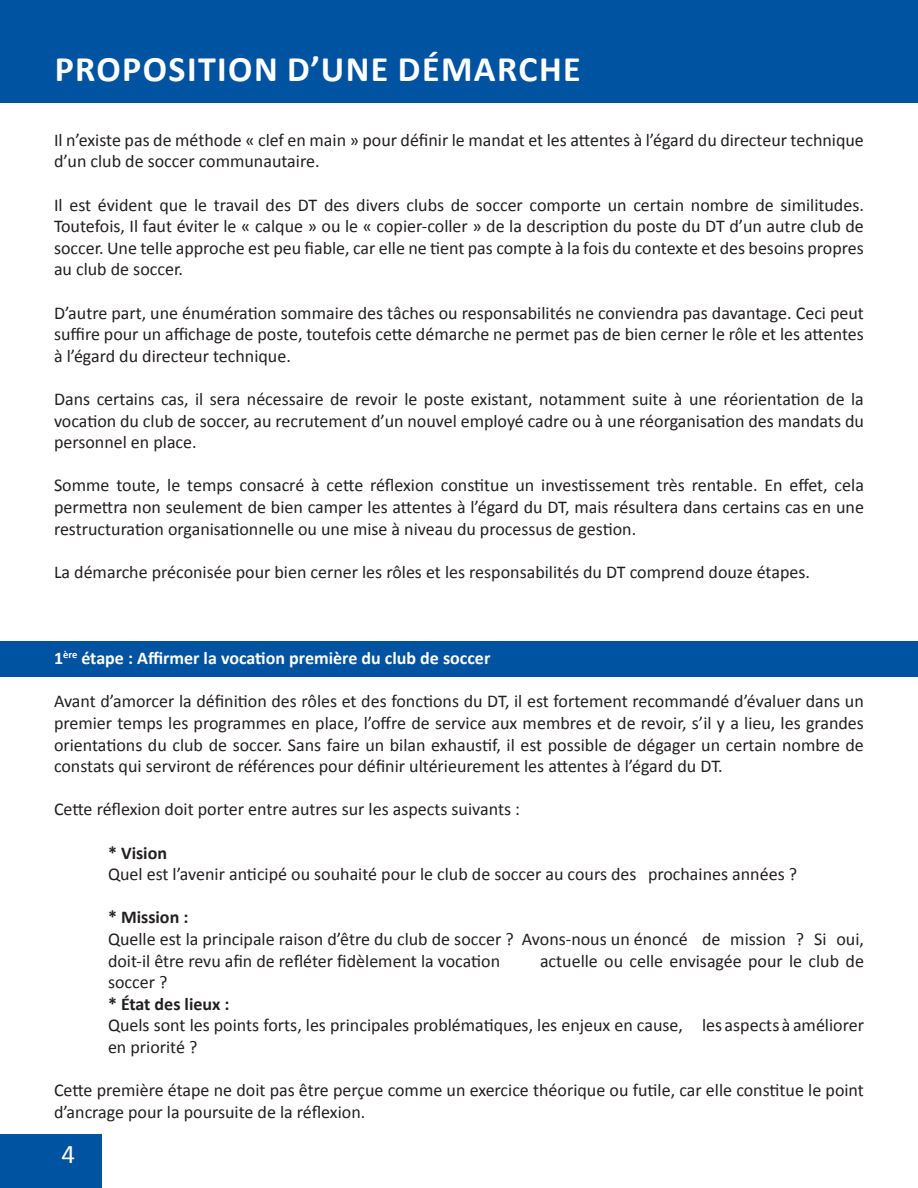
<style>
.page{position:relative;width:918px;height:1188px;background:#fff}
.page>*{position:absolute;margin:0;border:0;box-sizing:border-box;transform-origin:0 0}
.t1{font:700 36px "Calibri";letter-spacing:.04em;color:#fff}
.t2{font:27px "Calibri";color:#fff}
.t3{font:18px/21.6px "Calibri";color:#231f20;text-align:justify}
.t4{font:700 18px "Calibri";color:#fff}
.t5{font:700 18px "Calibri";color:#231f20}
</style>
<div class="page">
<div style="left:1px;top:1135px;width:101px;height:53px;background:#0053a0"></div>
<div style="left:0;top:641px;width:918px;height:36px;background:#0053a0"></div>
<div style="left:0;top:0;width:918px;height:103px;background:#0053a0"></div>
<p class="t1" style="left:55px;top:46px;width:527px">PROPOSITION D’UNE DÉMARCHE</p>
<p class="t3" style="left:54px;top:129px;width:811px">Il n’existe pas de méthode « clef en main » pour définir le mandat et les attentes à l’égard du directeur technique d’un club de soccer communautaire.</p>
<p class="t3" style="left:54px;top:194px;width:811px">Il est évident que le travail des DT des divers clubs de soccer comporte un certain nombre de similitudes.<br>Toutefois, Il faut éviter le « calque » ou le « copier-coller » de la description du poste du DT d’un autre club de soccer. Une telle approche est peu fiable, car elle ne tient pas compte à la fois du contexte et des besoins propres au club de soccer.</p>
<p class="t3" style="left:54px;top:302px;width:811px">D’autre part, une énumération sommaire des tâches ou responsabilités ne conviendra pas davantage. Ceci peut suffire pour un affichage de poste, toutefois cette démarche ne permet pas de bien cerner le rôle et les attentes à l’égard du directeur technique.</p>
<p class="t3" style="left:54px;top:388px;width:811px">Dans certains cas, il sera nécessaire de revoir le poste existant, notamment suite à une réorientation de la vocation du club de soccer, au recrutement d’un nouvel employé cadre ou à une réorganisation des mandats du personnel en place.</p>
<p class="t3" style="left:54px;top:475px;width:812px">Somme toute, le temps consacré à cette réflexion constitue un investissement très rentable. En effet, cela permettra non seulement de bien camper les attentes à l’égard du DT, mais résultera dans certains cas en une restructuration organisationnelle ou une mise à niveau du processus de gestion.</p>
<p class="t3" style="left:54px;top:561px;width:758px">La démarche préconisée pour bien cerner les rôles et les responsabilités du DT comprend douze étapes.</p>
<p class="t4" style="left:54px;top:647px;width:438px">1<sup>ère</sup> étape : Affirmer la vocation première du club de soccer</p>
<p class="t3" style="left:54px;top:691px;width:811px">Avant d’amorcer la définition des rôles et des fonctions du DT, il est fortement recommandé d’évaluer dans un premier temps les programmes en place, l’offre de service aux membres et de revoir, s’il y a lieu, les grandes orientations du club de soccer. Sans faire un bilan exhaustif, il est possible de dégager un certain nombre de constats qui serviront de références pour définir ultérieurement les attentes à l’égard du DT.</p>
<p class="t3" style="left:54px;top:799px;width:467px">Cette réflexion doit porter entre autres sur les aspects suivants :</p>
<p class="t5" style="left:108px;top:841px;width:61px">* Vision</p>
<p class="t3" style="left:108px;top:863px;width:691px">Quel est l’avenir anticipé ou souhaité pour le club de soccer au cours des prochaines années ?</p>
<p class="t5" style="left:108px;top:906px;width:82px">* Mission :</p>
<p class="t3" style="left:108px;top:928px;width:757px">Quelle est la principale raison d’être du club de soccer ? Avons-nous un énoncé de mission ? Si oui, doit-il être revu afin de refléter fidèlement la vocation</p>
<p class="t3" style="left:540px;top:950px;width:325px">actuelle ou celle envisagée pour le club de</p>
<p class="t3" style="left:108px;top:971px;width:61px">soccer ?</p>
<p class="t5" style="left:108px;top:992px;width:123px">* État des lieux :</p>
<p class="t3" style="left:108px;top:1015px;width:757px">Quels sont les points forts, les principales problématiques, les enjeux en cause, les aspects à améliorer en priorité ?</p>
<p class="t3" style="left:54px;top:1079px;width:811px">Cette première étape ne doit pas être perçue comme un exercice théorique ou futile, car elle constitue le point d’ancrage pour la poursuite de la réflexion.</p>
<h2 class="t2" style="left:62px;top:1136px;width:15px">4</h2>
</div>
